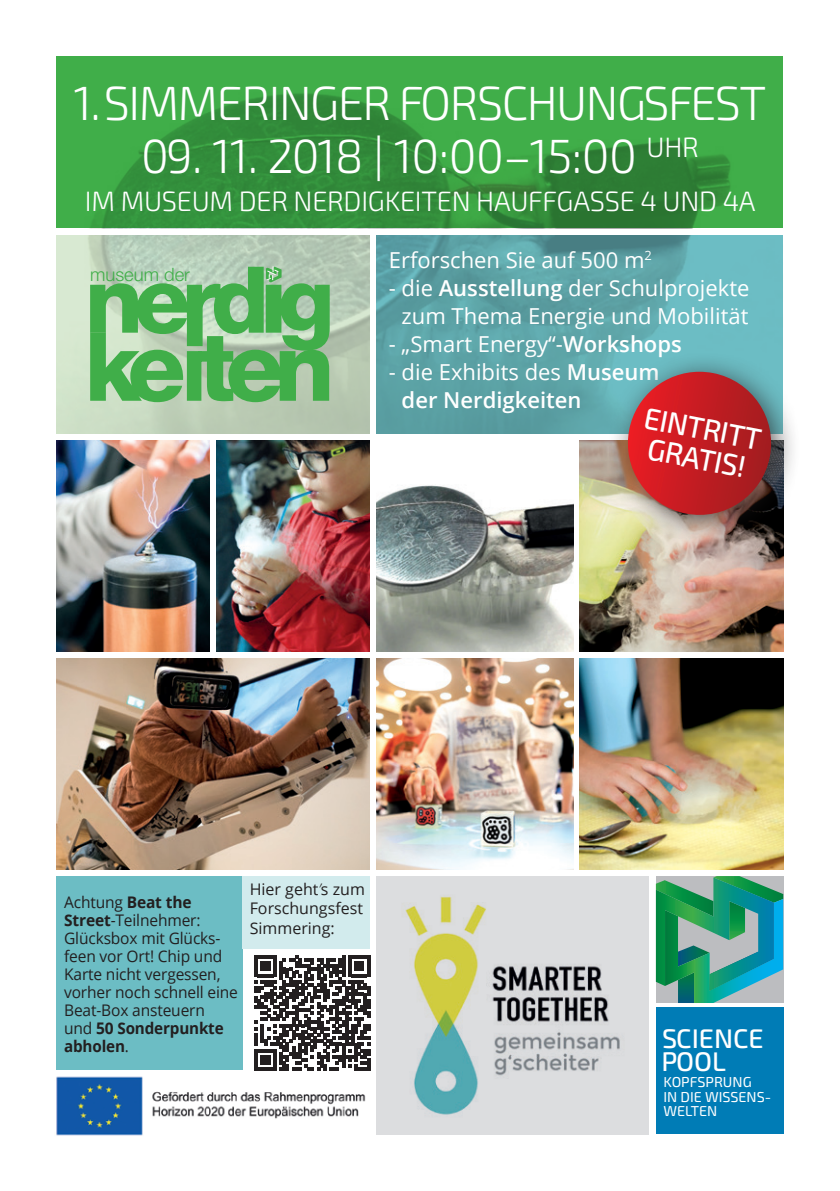
<style>
.page{position:relative;width:840px;height:1191px;background:#fff}
.page>*{position:absolute;margin:0;border:0;box-sizing:border-box;transform-origin:0 0}
.t1{font:300 48px "Exo 2";letter-spacing:-.03em;color:#fff}
.t2{font:300 48px "Exo 2";letter-spacing:-.01em;color:#fff}
.t3{font:500 30.2px/30.2px "Exo 2";color:#fff;text-align:center}
.t4{font:300 28px "Exo 2";letter-spacing:-.01em;color:#fff}
.t5{font:500 27px/23px "Exo 2";color:#fff}
.t6{font:22px/28px "Open Sans";color:#fff;text-align:center}
.t7{font:600 22px/28px "Open Sans";color:#fff}
.t8{font:300 18.4px "Helvetica Neue LTW1 G";color:#40ae49}
.t9{font:16px/18px "Open Sans";letter-spacing:-.01em;color:#231f20;text-align:justify}
.t10{font:14.4px/14.4px "Exo 2";color:#fff}
.s1{font-weight:600}
.s2{font-weight:400}
.s3{font-weight:700}
.s4{font-weight:300;font-style:italic}
</style>
<div class="page">
<div style="left:376px;top:876px;width:272px;height:258px;background:#dcdddf"></div>
<img style="left:405px;top:896px;width:215px;height:219px">
<div style="left:655px;top:1007px;width:127px;height:127px;background:#007cb6"></div>
<svg style="left:655px;top:876px;width:127px;height:127px;background:#44a18c"></svg>
<img style="left:57px;top:441px;width:153px;height:210px">
<img style="left:216px;top:441px;width:153px;height:210px">
<img style="left:579px;top:441px;width:203px;height:210px">
<img style="left:376px;top:485px;width:197px;height:166px">
<img style="left:376px;top:658px;width:197px;height:211px">
<img style="left:57px;top:658px;width:312px;height:211px">
<img style="left:579px;top:658px;width:203px;height:211px">
<img style="left:376px;top:235px;width:406px;height:199px">
<img style="left:57px;top:235px;width:312px;height:199px">
<div style="left:57px;top:876px;width:312px;height:194px;background:#6cbdc4"></div>
<img style="left:57px;top:57px;width:725px;height:171px">
<div style="left:606px;top:350px;width:195px;height:195px;background:#231f20;opacity:.75"></div>
<svg style="left:621px;top:372px;width:155px;height:149px;background:#ad3e40"></svg>
<div style="left:242px;top:876px;width:127px;height:72px;background:#d2ebed"></div>
<img style="left:56px;top:1076px;width:310px;height:60px">
<div style="left:242px;top:948px;width:132px;height:125px;background:#fff"></div>
<svg style="left:254px;top:955px;width:116px;height:115px"></svg>
<svg style="left:90px;top:267px;width:239px;height:135px;background:#74bd78"></svg>
<h1 class="t1" style="left:73px;top:75px;width:694px">1. SIMMERINGER FORSCHUNGSFEST</h1>
<h1 class="t2" style="left:141px;top:129px;width:559px">09. 11. 2018 | 10:00–15:00 <sup>UHR</sup></h1>
<h3 class="t4" style="left:85px;top:185px;width:671px">IM MUSEUM DER NERDIGKEITEN HAUFFGASSE 4 UND 4A</h3>
<p class="t8" style="left:90px;top:263px;width:101px">museum der</p>
<h3 class="t6" style="left:388px;top:245px;width:264px">Erforschen Sie auf 500 m<sup>2</sup></h3>
<h3 class="t6" style="left:388px;top:273px;width:362px">- die <span class="s1">Ausstellung</span> der Schulprojekte zum Thema Energie und Mobilität</h3>
<h3 class="t6" style="left:388px;top:329px;width:294px">- „Smart Energy“-<span class="s1">Workshops</span></h3>
<h3 class="t7" style="left:401px;top:357px;width:259px;text-indent:-13px"><span class="s2">- die Exhibits des</span> Museum der Nerdigkeiten</h3>
<h2 class="t3" style="left:647px;top:403px;width:120px;rotate:11deg">EINTRITT<br>GRATIS!</h2>
<p class="t9" style="left:64px;top:892px;width:175px;text-align:left">Achtung <span class="s3">Beat the<br>Street</span>-Teilnehmer:<br>Glücksbox mit Glücks&shy;feen vor Ort! Chip und<br>Karte nicht vergessen, vorher noch schnell eine<br>Beat-Box ansteuern<br>und <span class="s3">50 Sonderpunkte abholen</span>.</p>
<p class="t9" style="left:249px;top:879px;width:117px;line-height:19.2px">Hier geht<span class="s4">’</span>s zum Forschungsfest Simmering:</p>
<h3 class="t5" style="left:661px;top:1027px;width:104px">SCIENCE<br>POOL</h3>
<p class="t10" style="left:663px;top:1075px;width:109px">KOPFSPRUNG<br>IN DIE WISSENS-<br>WELTEN</p>
</div>
